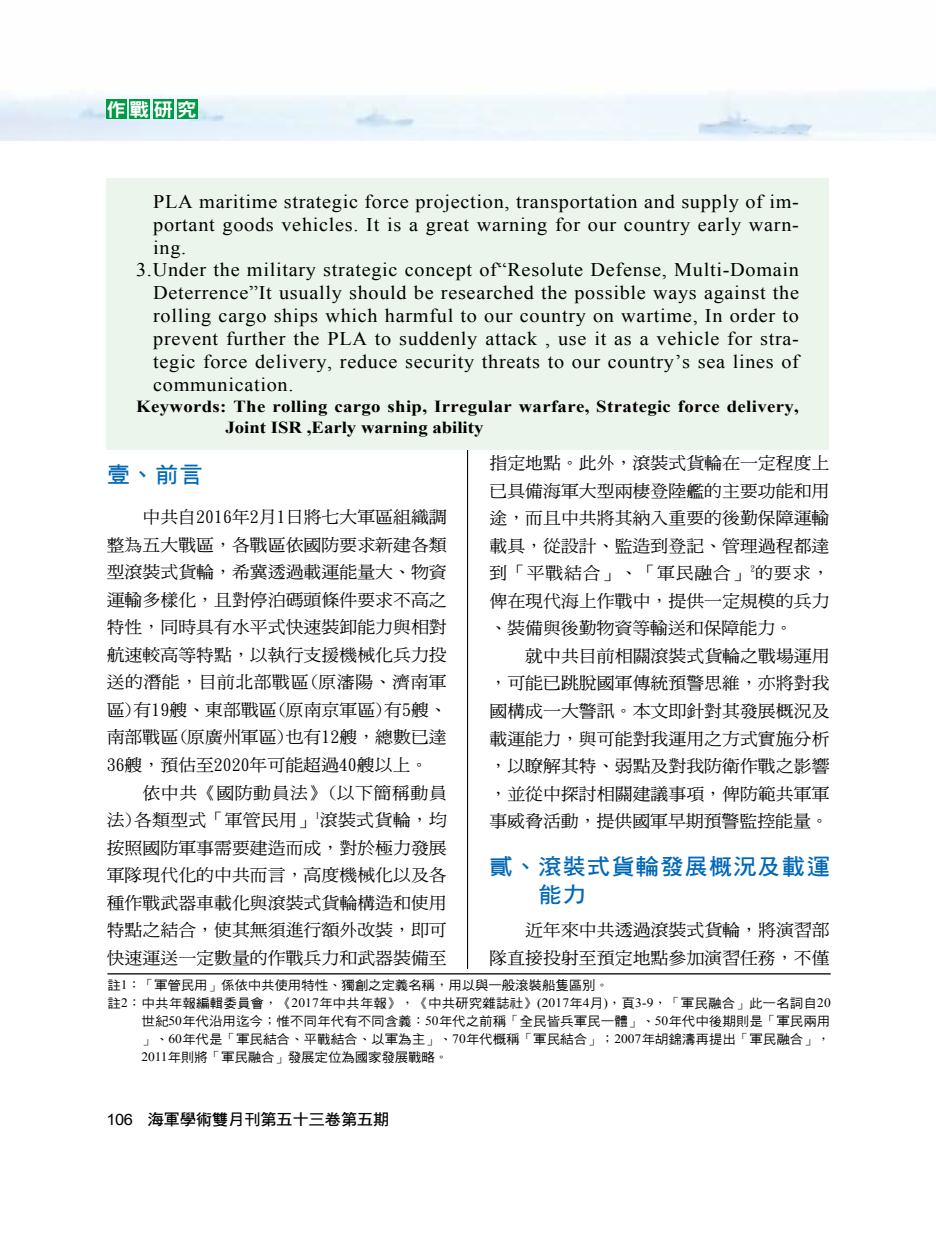
<style>
.page{position:relative;width:936px;height:1234px;background:#fff}
.page>*{position:absolute;margin:0;border:0;box-sizing:border-box;transform-origin:0 0}
.t1{font:22.2px/27.5px "DF Hei Bd HK BF";letter-spacing:.04em;color:#0068b7;scale:1.05 1}
.t2{font:19.2px "Times New Roman";letter-spacing:.035em;color:#000;scale:1.05 1}
.t3{font:18.6px "DFN Hei XB HK BF";color:#fff;scale:1.05 1}
.t4{font:16.95px/27.5px "DF Ming Md HK BF";color:#000;text-align:justify;scale:1.05 1}
.t5{font:700 16.8px/21.3px "Times New Roman";letter-spacing:.02em;color:#000;scale:1.11 1}
.t6{font:15.6px "DF Hei Bd HK BF";letter-spacing:-.025em;color:#000;scale:1.05 1}
.t7{font:12.9px "DF Hei Md HK BF";color:#000;scale:1.05 1}
.s1{font-family:"Times New Roman"}
.s2{font-family:"DF Kai Shu SB Estd BF"}
.s3{font-family:"Arial"}
</style>
<div class="page">
<img style="left:0;top:90px;width:935px;height:50px">
<hr style="left:467px;top:179px;width:1px;height:871px;background:#000">
<div style="left:106px;top:99px;width:20px;height:20px;background:#094"></div>
<div style="left:130px;top:99px;width:20px;height:20px;background:#094"></div>
<div style="left:153px;top:99px;width:21px;height:20px;background:#094"></div>
<div style="left:177px;top:99px;width:20px;height:20px;background:#094"></div>
<div style="left:106px;top:179px;width:722px;height:270px;background:#ebf5ec"></div>
<div style="left:107px;top:969px;width:723px;height:95px;background:#fff"></div>
<hr style="left:107px;top:972px;width:723px;height:2px;background:#000">
<p class="t3" style="left:106px;top:100px;width:88px">作戰研究</p>
<p class="t2" style="left:153px;top:189px;width:616px">PLA maritime strategic force projection, transportation and supply of im-</p>
<p class="t2" style="left:153px;top:211px;width:616px">portant goods vehicles. It is a great warning for our country early warn-</p>
<p class="t2" style="left:153px;top:234px;width:33px">ing.</p>
<p class="t2" style="left:136px;top:257px;width:632px">3.Under the military strategic concept of“Resolute Defense, Multi-Domain</p>
<p class="t2" style="left:153px;top:280px;width:616px">Deterrence”It usually should be researched the possible ways against the</p>
<p class="t2" style="left:153px;top:303px;width:616px">rolling cargo ships which harmful to our country on wartime, In order to</p>
<p class="t2" style="left:153px;top:325px;width:616px">prevent further the PLA to suddenly attack , use it as a vehicle for stra-</p>
<p class="t2" style="left:153px;top:348px;width:616px">tegic force delivery, reduce security threats to our country’s sea lines of</p>
<p class="t2" style="left:153px;top:371px;width:135px">communication.</p>
<p class="t5" style="left:225px;top:395px;width:518px;text-indent:-89px">Keywords: The rolling cargo ship, Irregular warfare, Strategic force delivery,<br>Joint ISR ,Early warning ability</p>
<h1 class="t1" style="left:107px;top:461px;width:93px">壹、前言</h1>
<p class="t4" style="left:107px;top:503px;width:325px;text-indent:36px">中共自2016年2月1日將七大軍區組織調整為五大戰區，各戰區依國防要求新建各類型滾裝式貨輪，希冀透過載運能量大、物資運輸多樣化，且對停泊碼頭條件要求不高之特性，同時具有水平式快速裝卸能力與相對航速較高等特點，以執行支援機械化兵力投送的潛能，目前北部戰區(原瀋陽、濟南軍區)有19艘、東部戰區(原南京軍區)有5艘、南部戰區(原廣州軍區)也有12艘，總數已達36艘，預估至2020年可能超過40艘以上。</p>
<p class="t4" style="left:107px;top:778px;width:325px;text-indent:36px">依中共《國防動員法》(以下簡稱動員法)各類型式「軍管民用」<sup>1</sup>滾裝式貨輪，均按照國防軍事需要建造而成，對於極力發展軍隊現代化的中共而言，高度機械化以及各種作戰武器車載化與滾裝式貨輪構造和使用特點之結合，使其無須進行額外改裝，即可快速運送一定數量的作戰兵力和武器裝備至</p>
<p class="t4" style="left:489px;top:449px;width:325px">指定地點。此外，滾裝式貨輪在一定程度上已具備海軍大型兩棲登陸艦的主要功能和用途，而且中共將其納入重要的後勤保障運輸載具，從設計、監造到登記、管理過程都達到「平戰結合」、「軍民融合」<sup>2</sup>的要求，俾在現代海上作戰中，提供一定規模的兵力、裝備與後勤物資等輸送和保障能力。</p>
<p class="t4" style="left:489px;top:642px;width:325px;text-indent:36px">就中共目前相關滾裝式貨輪之戰場運用，可能已跳脫國軍傳統預警思維，亦將對我國構成一大警訊。本文即針對其發展概況及載運能力，與可能對我運用之方式實施分析，以瞭解其特、弱點及對我防衛作戰之影響，並從中探討相關建議事項，俾防範共軍軍事威脅活動，提供國軍早期預警監控能量。</p>
<h1 class="t1" style="left:538px;top:852px;width:279px;text-indent:-49px">貳、滾裝式貨輪發展概況及載運能力</h1>
<p class="t4" style="left:489px;top:916px;width:325px;text-align:right">近年來中共透過滾裝式貨輪，將演習部<br>隊直接投射至預定地點參加演習任務，不僅</p>
<p class="t7" style="left:107px;top:978px;width:479px">註<span class="s1">1</span><span class="s2">：「</span>軍管民用<span class="s2">」</span>係依中共使用特性<span class="s2">、</span>獨創之定義名稱<span class="s2">，</span>用以與一般滾裝船隻區別<span class="s2">。</span></p>
<p class="t7" style="left:107px;top:996px;width:690px">註<span class="s1">2</span><span class="s2">：</span>中共年報編輯委員會<span class="s2">，《</span><span class="s1">2017</span>年中共年報<span class="s2">》，《</span>中共研究雜誌社<span class="s2">》</span><span class="s1">(2017</span>年<span class="s1">4</span>月<span class="s1">)</span><span class="s2">，</span>頁<span class="s1">3-9</span><span class="s2">，「</span>軍民融合<span class="s2">」</span>此一名詞自<span class="s1">20</span></p>
<p class="t7" style="left:141px;top:1014px;width:657px">世紀<span class="s1">50</span>年代沿用迄今<span class="s2">；</span>惟不同年代有不同含義<span class="s2">：</span><span class="s1">50</span>年代之前稱<span class="s2">「</span>全民皆兵軍民一體<span class="s2">」、</span><span class="s1">50</span>年代中後期則是<span class="s2">「</span>軍民兩用</p>
<p class="t7" style="left:141px;top:1032px;width:657px"><span class="s2">」、</span><span class="s1">60</span>年代是<span class="s2">「</span>軍民結合<span class="s2">、</span>平戰結合<span class="s2">、</span>以軍為主<span class="s2">」、</span><span class="s1">70</span>年代概稱<span class="s2">「</span>軍民結合<span class="s2">」；</span><span class="s1">2007</span>年胡錦濤再提出<span class="s2">「</span>軍民融合<span class="s2">」，</span></p>
<p class="t7" style="left:141px;top:1050px;width:294px"><span class="s1">2011</span>年則將<span class="s2">「</span>軍民融合<span class="s2">」</span>發展定位為國家發展戰略<span class="s2">。</span></p>
<p class="t6" style="left:106px;top:1111px;width:271px"><span class="s3">106</span> 海軍學術雙月刊第五十三卷第五期</p>
</div>
